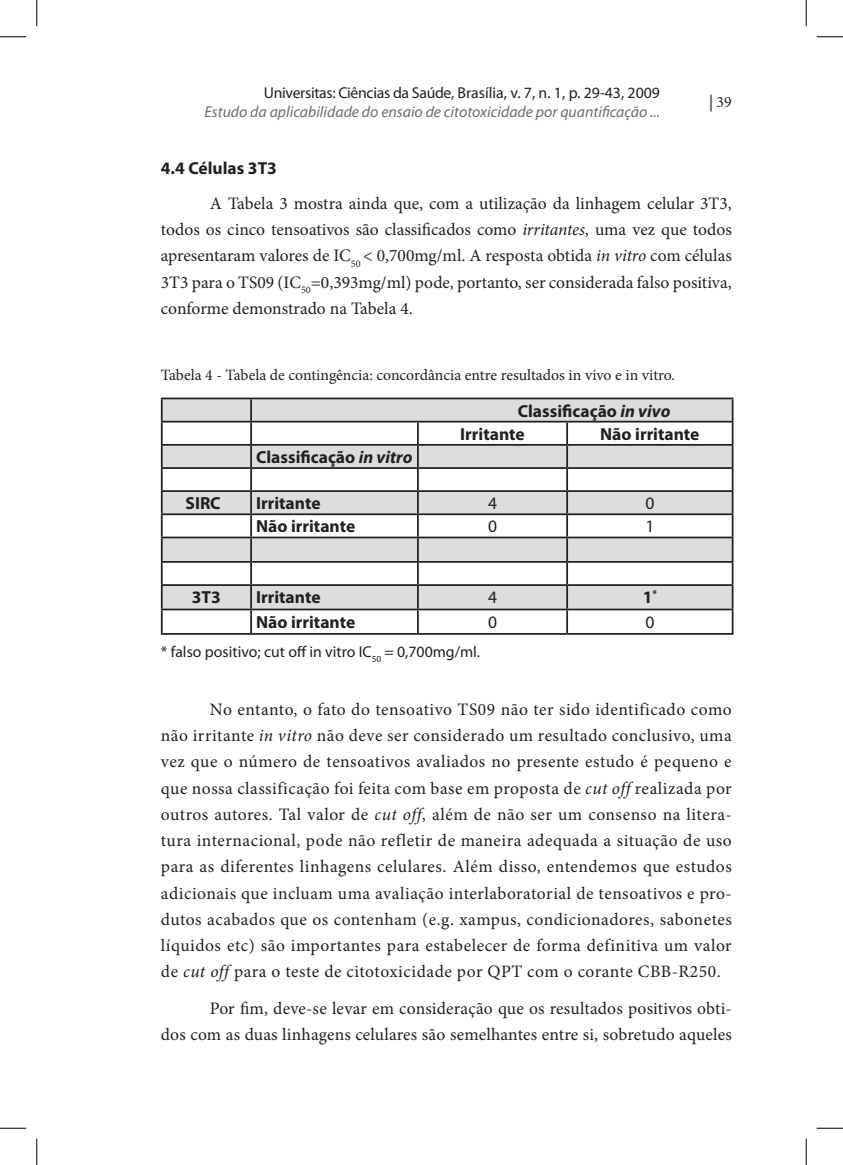
<style>
.page{position:relative;width:843px;height:1165px;background:#fff}
.page>*{position:absolute;margin:0;border:0;box-sizing:border-box;transform-origin:0 0}
.t1{font:17.5px/26.2px "Minion Pro";letter-spacing:.01em;color:#231f20;text-align:justify}
.t2{font:700 17.5px/23.1px "Myriad Pro";color:#231f20}
.t3{font:17.5px "Myriad Pro";color:#231f20}
.t4{font:15.75px "Minion Pro";color:#231f20}
.t5{font:italic 15.75px "Myriad Pro";color:#6c6d70}
.t6{font:15.75px "Myriad Pro";letter-spacing:-.02em;color:#231f20}
.t7{font:15.75px "Myriad Pro";color:#231f20}
.s1{color:#808285}
.s2{font-style:italic}
</style>
<div class="page">
<svg style="left:710px;top:95px;width:1px;height:17px"></svg>
<svg style="left:163px;top:399px;width:568px;height:210px;fill:#dcdddf"></svg>
<hr style="left:161px;top:398px;width:90px;height:1px;background:#231f20">
<hr style="left:161px;top:399px;width:2px;height:22px;background:#231f20">
<hr style="left:251px;top:398px;width:167px;height:1px;background:#231f20">
<hr style="left:250px;top:399px;width:2px;height:22px;background:#231f20">
<hr style="left:418px;top:398px;width:149px;height:1px;background:#231f20">
<hr style="left:567px;top:398px;width:166px;height:1px;background:#231f20">
<hr style="left:731px;top:399px;width:2px;height:22px;background:#231f20">
<hr style="left:161px;top:421px;width:90px;height:1px;background:#231f20">
<hr style="left:161px;top:422px;width:2px;height:22px;background:#231f20">
<hr style="left:251px;top:421px;width:167px;height:1px;background:#231f20">
<hr style="left:250px;top:422px;width:2px;height:22px;background:#231f20">
<hr style="left:418px;top:421px;width:149px;height:1px;background:#231f20">
<hr style="left:567px;top:421px;width:166px;height:1px;background:#231f20">
<hr style="left:566px;top:422px;width:2px;height:22px;background:#231f20">
<hr style="left:731px;top:422px;width:2px;height:22px;background:#231f20">
<hr style="left:161px;top:444px;width:90px;height:2px;background:#231f20">
<hr style="left:161px;top:446px;width:2px;height:21px;background:#231f20">
<hr style="left:251px;top:444px;width:167px;height:2px;background:#231f20">
<hr style="left:250px;top:446px;width:2px;height:21px;background:#231f20">
<hr style="left:418px;top:444px;width:149px;height:2px;background:#231f20">
<hr style="left:567px;top:444px;width:166px;height:2px;background:#231f20">
<hr style="left:566px;top:446px;width:2px;height:21px;background:#231f20">
<hr style="left:731px;top:446px;width:2px;height:21px;background:#231f20">
<hr style="left:161px;top:467px;width:90px;height:2px;background:#231f20">
<hr style="left:161px;top:469px;width:2px;height:21px;background:#231f20">
<hr style="left:251px;top:467px;width:167px;height:2px;background:#231f20">
<hr style="left:250px;top:469px;width:2px;height:21px;background:#231f20">
<hr style="left:418px;top:467px;width:149px;height:2px;background:#231f20">
<hr style="left:567px;top:467px;width:166px;height:2px;background:#231f20">
<hr style="left:566px;top:469px;width:2px;height:21px;background:#231f20">
<hr style="left:731px;top:469px;width:2px;height:21px;background:#231f20">
<hr style="left:161px;top:490px;width:90px;height:2px;background:#231f20">
<hr style="left:161px;top:492px;width:2px;height:21px;background:#231f20">
<hr style="left:251px;top:490px;width:167px;height:2px;background:#231f20">
<hr style="left:250px;top:492px;width:2px;height:21px;background:#231f20">
<hr style="left:418px;top:490px;width:149px;height:2px;background:#231f20">
<hr style="left:567px;top:490px;width:166px;height:2px;background:#231f20">
<hr style="left:566px;top:492px;width:2px;height:21px;background:#231f20">
<hr style="left:731px;top:492px;width:2px;height:21px;background:#231f20">
<hr style="left:161px;top:513px;width:90px;height:2px;background:#231f20">
<hr style="left:161px;top:515px;width:2px;height:22px;background:#231f20">
<hr style="left:251px;top:513px;width:167px;height:2px;background:#231f20">
<hr style="left:250px;top:515px;width:2px;height:22px;background:#231f20">
<hr style="left:418px;top:513px;width:149px;height:2px;background:#231f20">
<hr style="left:567px;top:513px;width:166px;height:2px;background:#231f20">
<hr style="left:566px;top:515px;width:2px;height:22px;background:#231f20">
<hr style="left:731px;top:515px;width:2px;height:22px;background:#231f20">
<hr style="left:161px;top:537px;width:90px;height:1px;background:#231f20">
<hr style="left:161px;top:538px;width:2px;height:23px;background:#231f20">
<hr style="left:251px;top:537px;width:167px;height:1px;background:#231f20">
<hr style="left:250px;top:538px;width:2px;height:23px;background:#231f20">
<hr style="left:418px;top:537px;width:149px;height:1px;background:#231f20">
<hr style="left:567px;top:537px;width:166px;height:1px;background:#231f20">
<hr style="left:566px;top:538px;width:2px;height:23px;background:#231f20">
<hr style="left:731px;top:538px;width:2px;height:23px;background:#231f20">
<hr style="left:161px;top:561px;width:90px;height:2px;background:#231f20">
<hr style="left:161px;top:563px;width:2px;height:21px;background:#231f20">
<hr style="left:251px;top:561px;width:167px;height:2px;background:#231f20">
<hr style="left:250px;top:563px;width:2px;height:21px;background:#231f20">
<hr style="left:418px;top:561px;width:149px;height:2px;background:#231f20">
<hr style="left:567px;top:561px;width:166px;height:2px;background:#231f20">
<hr style="left:566px;top:563px;width:2px;height:21px;background:#231f20">
<hr style="left:731px;top:563px;width:2px;height:21px;background:#231f20">
<hr style="left:161px;top:584px;width:90px;height:2px;background:#231f20">
<hr style="left:161px;top:586px;width:2px;height:23px;background:#231f20">
<hr style="left:251px;top:584px;width:167px;height:2px;background:#231f20">
<hr style="left:250px;top:586px;width:2px;height:23px;background:#231f20">
<hr style="left:418px;top:584px;width:149px;height:2px;background:#231f20">
<hr style="left:567px;top:584px;width:166px;height:2px;background:#231f20">
<hr style="left:566px;top:586px;width:2px;height:23px;background:#231f20">
<hr style="left:731px;top:586px;width:2px;height:23px;background:#231f20">
<hr style="left:161px;top:609px;width:90px;height:1px;background:#231f20">
<hr style="left:161px;top:610px;width:2px;height:23px;background:#231f20">
<hr style="left:251px;top:609px;width:167px;height:1px;background:#231f20">
<hr style="left:250px;top:610px;width:2px;height:23px;background:#231f20">
<hr style="left:418px;top:609px;width:149px;height:1px;background:#231f20">
<svg style="left:417px;top:422px;width:1px;height:211px"></svg>
<hr style="left:567px;top:609px;width:166px;height:1px;background:#231f20">
<hr style="left:566px;top:610px;width:2px;height:23px;background:#231f20">
<hr style="left:731px;top:610px;width:2px;height:23px;background:#231f20">
<hr style="left:161px;top:633px;width:90px;height:2px;background:#231f20">
<hr style="left:251px;top:633px;width:167px;height:2px;background:#231f20">
<hr style="left:418px;top:633px;width:149px;height:2px;background:#231f20">
<hr style="left:567px;top:633px;width:166px;height:2px;background:#231f20">
<svg style="left:0;top:36px;width:26px;height:1px"></svg>
<svg style="left:816px;top:36px;width:26px;height:1px"></svg>
<svg style="left:0;top:1128px;width:26px;height:1px"></svg>
<svg style="left:816px;top:1128px;width:26px;height:1px"></svg>
<svg style="left:36px;top:0;width:1px;height:26px"></svg>
<svg style="left:36px;top:1139px;width:1px;height:26px"></svg>
<svg style="left:805px;top:0;width:1px;height:26px"></svg>
<svg style="left:805px;top:1139px;width:1px;height:26px"></svg>
<p class="t6" style="left:264px;top:83px;width:397px">Universitas: Ciências da Saúde, Brasília, v. 7, n. 1, p. 29-43, 2009</p>
<p class="t5" style="left:204px;top:102px;width:457px">Estudo da aplicabilidade do ensaio de citotoxicidade por quantificação ...</p>
<p class="t4" style="left:708px;top:91px;width:24px"><span class="s1">|</span> 39</p>
<p class="t2" style="left:161px;top:156px;width:118px">4.4 Células 3T3</p>
<p class="t1" style="left:161px;top:190px;width:572px;text-indent:49px">A Tabela 3 mostra ainda que, com a utilização da linhagem celular 3T3, todos os cinco tensoativos são classificados como <span class="s2">irritantes</span>, uma vez que todos apresentaram valores de IC<sub>50</sub> &lt; 0,700mg/ml. A resposta obtida <span class="s2">in vitro</span> com células 3T3 para o TS09 (IC<sub>50</sub>=0,393mg/ml) pode, portanto, ser considerada falso positiva, conforme demonstrado na Tabela 4.</p>
<p class="t4" style="left:161px;top:364px;width:515px">Tabela 4 - Tabela de contingência: concordância entre resultados in vivo e in vitro.</p>
<p class="t2" style="left:460px;top:398px;width:212px;text-indent:58px">Classificação <span class="s2">in vivo<br></span>Irritante</p>
<p class="t2" style="left:600px;top:422px;width:101px">Não irritante</p>
<p class="t2" style="left:256px;top:445px;width:158px">Classificação <span class="s2">in vitro</span></p>
<p class="t2" style="left:185px;top:491px;width:37px">SIRC</p>
<p class="t2" style="left:256px;top:491px;width:66px">Irritante</p>
<p class="t3" style="left:488px;top:492px;width:10px">4</p>
<p class="t3" style="left:645px;top:492px;width:10px">0</p>
<p class="t2" style="left:256px;top:514px;width:101px">Não irritante</p>
<p class="t3" style="left:488px;top:516px;width:10px">0</p>
<p class="t3" style="left:645px;top:516px;width:10px">1</p>
<p class="t2" style="left:192px;top:585px;width:31px">3T3</p>
<p class="t2" style="left:256px;top:585px;width:66px">Irritante</p>
<p class="t3" style="left:488px;top:586px;width:10px">4</p>
<p class="t2" style="left:642px;top:585px;width:16px">1<sup>*</sup></p>
<p class="t2" style="left:256px;top:609px;width:101px">Não irritante</p>
<p class="t3" style="left:488px;top:611px;width:10px">0</p>
<p class="t3" style="left:645px;top:611px;width:10px">0</p>
<p class="t7" style="left:161px;top:642px;width:320px">* falso positivo; cut off in vitro IC<sub>50</sub> = 0,700mg/ml.</p>
<p class="t1" style="left:161px;top:696px;width:572px;text-indent:49px">No entanto, o fato do tensoativo TS09 não ter sido identificado como não irritante <span class="s2">in vitro</span> não deve ser considerado um resultado conclusivo, uma vez que o número de tensoativos avaliados no presente estudo é pequeno e que nossa classificação foi feita com base em proposta de <span class="s2">cut off</span> realizada por outros autores. Tal valor de <span class="s2">cut off</span>, além de não ser um consenso na litera&shy;tura internacional, pode não refletir de maneira adequada a situação de uso para as diferentes linhagens celulares. Além disso, entendemos que estudos adicionais que incluam uma avaliação interlaboratorial de tensoativos e pro&shy;dutos acabados que os contenham (e.g. xampus, condicionadores, sabonetes líquidos etc) são importantes para estabelecer de forma definitiva um valor de <span class="s2">cut off</span> para o teste de citotoxicidade por QPT com o corante CBB-R250.</p>
<p class="t1" style="left:161px;top:995px;width:572px;text-align:right">Por fim, deve-se levar em consideração que os resultados positivos obti-<br>dos com as duas linhagens celulares são semelhantes entre si, sobretudo aqueles</p>
</div>
